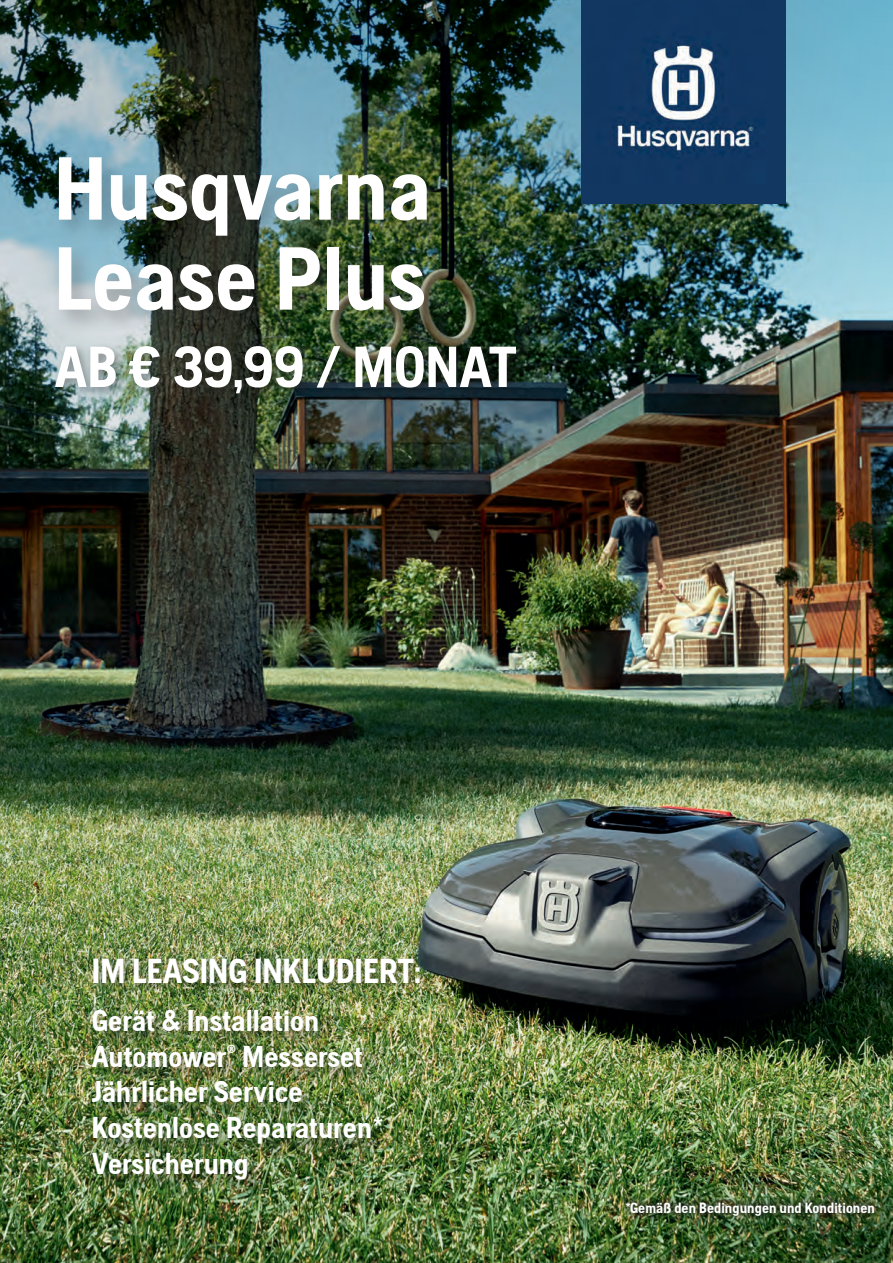
<style>
.page{position:relative;width:893px;height:1263px;background:#fff}
.page>*{position:absolute;margin:0;border:0;box-sizing:border-box;transform-origin:0 0}
.t1{font:700 88.95px/90px "Husqvarna Gothic";color:#fff}
.t2{font:700 57.6px "Husqvarna Gothic";color:#fff}
.t3{font:700 34.5px "Husqvarna Gothic";color:#fff}
.t4{font:700 30px/35.8px "Husqvarna Gothic";color:#fff}
.t5{font:700 14.85px "Husqvarna Gothic";letter-spacing:.005em;color:#fff}
</style>
<div class="page">
<img style="left:0;top:774px;width:893px;height:489px">
<img style="left:0;top:0;width:893px;height:774px">
<div style="left:51px;top:150px;width:401px;height:185px;background:#231f20;opacity:.3"></div>
<img style="left:617px;top:1193px;width:266px;height:31px">
<div style="left:52px;top:342px;width:477px;height:64px;background:#231f20;opacity:.4"></div>
<div style="left:91px;top:956px;width:338px;height:36px;background:#231f20;opacity:.4"></div>
<div style="left:88px;top:1004px;width:316px;height:198px;background:#231f20;opacity:.53"></div>
<img style="left:582px;top:0;width:203px;height:203px">
<h1 class="t1" style="left:54px;top:143px;width:379px">Husqvarna<br>Lease Plus</h1>
<h2 class="t2" style="left:54px;top:333px;width:464px">AB € 39,99 / MONAT</h2>
<p class="t3" style="left:92px;top:951px;width:331px">IM LEASING INKLUDIERT:</p>
<p class="t4" style="left:92px;top:1002px;width:294px">Gerät &amp; Installation<br>Automower<sup>®</sup> Messerset<br>Jährlicher Service<br>Kostenlose Reparaturen*<br>Versicherung</p>
<p class="t5" style="left:625px;top:1199px;width:251px">*Gemäß den Bedingungen und Konditionen</p>
</div>
